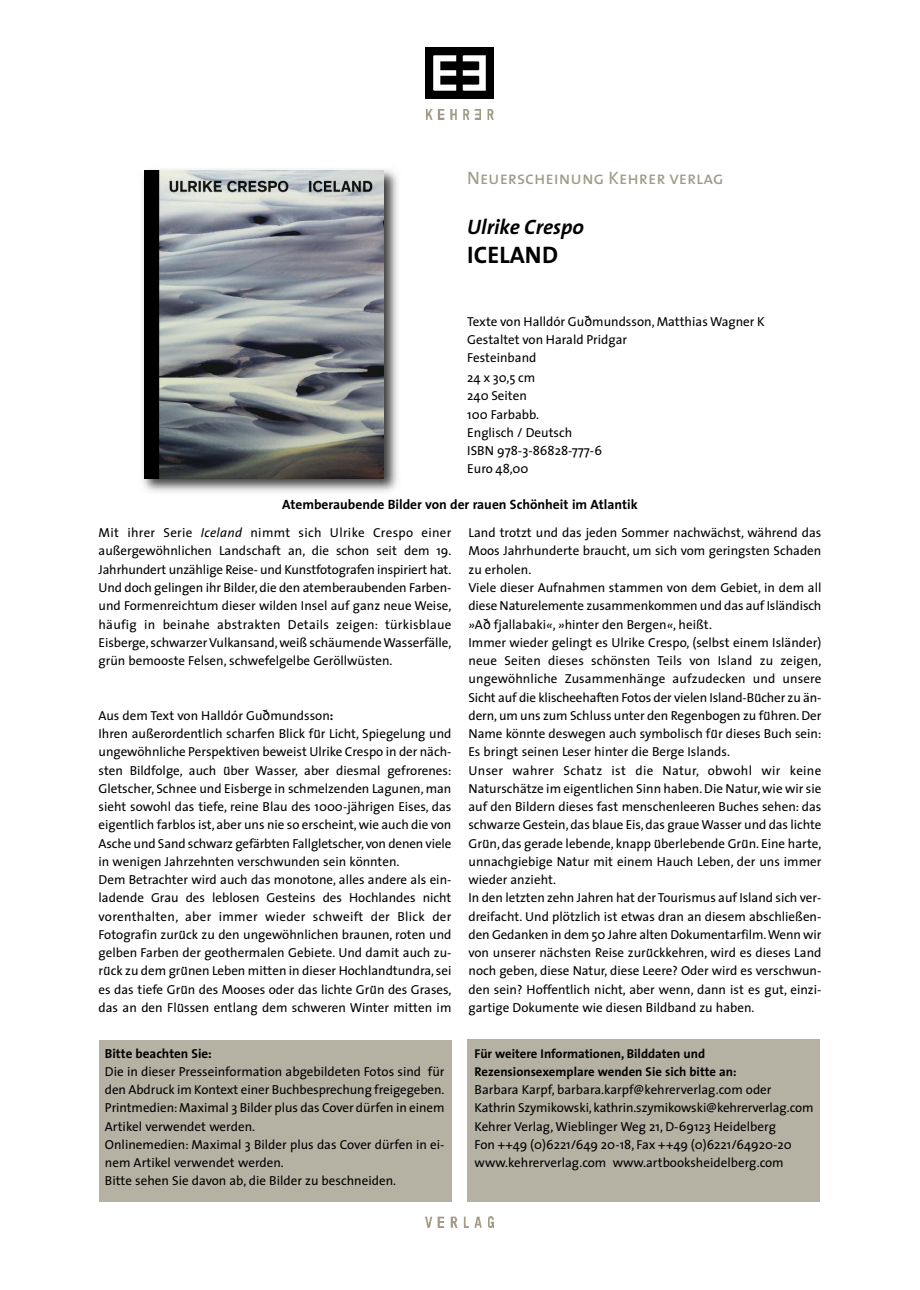
<style>
.page{position:relative;width:920px;height:1290px;background:#fff}
.page>*{position:absolute;margin:0;border:0;box-sizing:border-box;transform-origin:0 0}
.t1{font:700 24px "The Sans";letter-spacing:.005em;color:#000}
.t2{font:italic 700 21px "The Sans";color:#000}
.t3{font:18px "The Sans Caps";color:#a19a87}
.t4{font:700 13.5px "The Sans";color:#000}
.t5{font:13.05px/18.3px "The Sans";color:#000}
.t6{font:700 13.05px "The Sans";color:#000}
.t7{font:700 12.75px/18.3px "The Sans";color:#000}
.s1{font-family:"Lucida Grande"}
.s2{font-style:italic}
.s3{font-weight:700}
.s4{font-family:"Baskerville";font-weight:700;font-style:italic}
</style>
<div class="page">
<img style="left:426px;top:48px;width:68px;height:51px">
<img style="left:426px;top:109px;width:68px;height:10px">
<img style="left:142px;top:169px;width:256px;height:323px">
<img style="left:144px;top:171px;width:239px;height:307px">
<div style="left:467px;top:1039px;width:353px;height:163px;background:#b5b2a4"></div>
<div style="left:99px;top:1040px;width:352px;height:162px;background:#b5b2a4"></div>
<img style="left:426px;top:1216px;width:68px;height:11px">
<h3 class="t3" style="left:467px;top:172px;width:258px">Neuerscheinung Kehrer verlag</h3>
<h2 class="t2" style="left:467px;top:218px;width:118px">Ulrike Crespo</h2>
<h1 class="t1" style="left:467px;top:246px;width:92px">ICELAND</h1>
<p class="t5" style="left:467px;top:314px;width:299px">Texte von Halldór Gu<span class="s1">ð</span>mundsson, Matthias Wagner K<br>Gestaltet von Harald Pridgar<br>Festeinband</p>
<p class="t5" style="left:467px;top:370px;width:136px">24 x 30,5 cm<br>240 Seiten<br>100 Farbabb.<br>Englisch / Deutsch<br>ISBN 978-3-86828-777-6<br>Euro 48,00</p>
<p class="t4" style="left:282px;top:499px;width:357px">Atemberaubende Bilder von der rauen Schönheit im Atlantik</p>
<p class="t5" style="left:99px;top:525px;width:354px;text-align:justify">Mit ihrer Serie <span class="s2">Iceland</span> nimmt sich Ulrike Crespo einer außergewöhnlichen Landschaft an, die schon seit dem 19.<br>Jahrhundert unzählige Reise- und Kunstfotografen inspiriert hat.<br>Und doch gelingen ihr Bilder,die den atemberaubenden Farben&shy;und Formenreichtum dieser wilden Insel auf ganz neue Weise, häufig in beinahe abstrakten Details zeigen: türkisblaue Eisberge, schwarzer Vulkansand,weiß schäumendeWasserfälle, grün bemooste Felsen, schwefelgelbe Geröllwüsten.</p>
<p class="t5" style="left:99px;top:707px;width:354px">Aus dem Text von Halldór Gu<span class="s1">ð</span>mundsson<span class="s3">:<br></span>Ihren außerordentlich scharfen Blick fu<span class="s4">̈</span>r Licht, Spiegelung und ungewöhnliche Perspektiven beweist Ulrike Crespo in der näch&shy;sten Bildfolge, auch u<span class="s4">̈</span>ber Wasser, aber diesmal gefrorenes:<br>Gletscher, Schnee und Eisberge in schmelzenden Lagunen, man sieht sowohl das tiefe, reine Blau des 1000-jährigen Eises, das eigentlich farblos ist, aber uns nie so erscheint,wie auch die von Asche und Sand schwarz gefärbten Fallgletscher, von denen viele in wenigen Jahrzehnten verschwunden sein könnten.<br>Dem Betrachter wird auch das monotone, alles andere als ein&shy;ladende Grau des leblosen Gesteins des Hochlandes nicht vorenthalten, aber immer wieder schweift der Blick der Fotografin zuru<span class="s4">̈</span>ck zu den ungewöhnlichen braunen, roten und gelben Farben der geothermalen Gebiete. Und damit auch zu&shy;ruc<span class="s4">̈</span>k zu dem grun<span class="s4">̈</span> en Leben mitten in dieser Hochlandtundra, sei es das tiefe Gru<span class="s4">̈</span>n des Mooses oder das lichte Gru<span class="s4">̈</span>n des Grases, das an den Flu<span class="s4">̈</span>ssen entlang dem schweren Winter mitten im</p>
<p class="t6" style="left:105px;top:1048px;width:108px">Bitte beachten Sie:</p>
<p class="t5" style="left:105px;top:1063px;width:341px">Die in dieser Presseinformation abgebildeten Fotos sind für den Abdruck im Kontext einer Buchbesprechung freigegeben.<br>Printmedien:Maximal 3 Bilder plus das Cover dürfen in einem Artikel verwendet werden.<br>Onlinemedien: Maximal 3 Bilder plus das Cover dürfen in ei&shy;nem Artikel verwendet werden.<br>Bitte sehen Sie davon ab, die Bilder zu beschneiden.</p>
<p class="t5" style="left:468px;top:525px;width:354px">Land trotzt und das jeden Sommer nachwächst, während das Moos Jahrhunderte braucht, um sich vom geringsten Schaden zu erholen.<br>Viele dieser Aufnahmen stammen von dem Gebiet, in dem all diese Naturelemente zusammenkommen und das auf Isländisch <span class="s2">»</span>A<span class="s1">ð</span> fjallabaki<span class="s2">«</span>, <span class="s2">»</span>hinter den Bergen<span class="s2">«</span>, heißt.<br>Immer wieder gelingt es Ulrike Crespo, (selbst einem Isländer) neue Seiten dieses schönsten Teils von Island zu zeigen, ungewöhnliche Zusammenhänge aufzudecken und unsere Sicht auf die klischeehaften Fotos der vielen Island-Buc<span class="s4">̈</span>her zu än&shy;dern,um uns zum Schluss unter den Regenbogen zu fuh<span class="s4">̈</span> ren.Der Name könnte deswegen auch symbolisch fu<span class="s4">̈</span>r dieses Buch sein:<br>Es bringt seinen Leser hinter die Berge Islands.<br>Unser wahrer Schatz ist die Natur, obwohl wir keine Naturschätze im eigentlichen Sinn haben.Die Natur,wie wir sie auf den Bildern dieses fast menschenleeren Buches sehen: das schwarze Gestein,das blaue Eis,das graueWasser und das lichte Gru<span class="s4">̈</span>n, das gerade lebende, knapp u<span class="s4">̈</span>berlebende Gru<span class="s4">̈</span>n. Eine harte, unnachgiebige Natur mit einem Hauch Leben, der uns immer wieder anzieht.<br>In den letzten zehn Jahren hat der Tourismus auf Island sich ver&shy;dreifacht. Und plötzlich ist etwas dran an diesem abschließen&shy;den Gedanken in dem 50 Jahre alten Dokumentarfilm.Wenn wir von unserer nächsten Reise zuru<span class="s4">̈</span>ckkehren, wird es dieses Land noch geben, diese Natur, diese Leere? Oder wird es verschwun&shy;den sein? Hoffentlich nicht, aber wenn, dann ist es gut, einzi&shy;gartige Dokumente wie diesen Bildband zu haben.</p>
<p class="t7" style="left:475px;top:1045px;width:264px">Für weitere Informationen, Bilddaten und<br>Rezensionsexemplare wenden Sie sich bitte an:</p>
<p class="t5" style="left:475px;top:1082px;width:340px">Barbara Karpf, barbara.karpf@kehrerverlag.com oder Kathrin Szymikowski, kathrin.szymikowski@kehrerverlag.com Kehrer Verlag,Wieblinger Weg 21, D-69123 Heidelberg<br>Fon ++49 (0)6221/649 20-18, Fax ++49 (0)6221/64920-20 www.kehrerverlag.com www.artbooksheidelberg.com</p>
</div>
